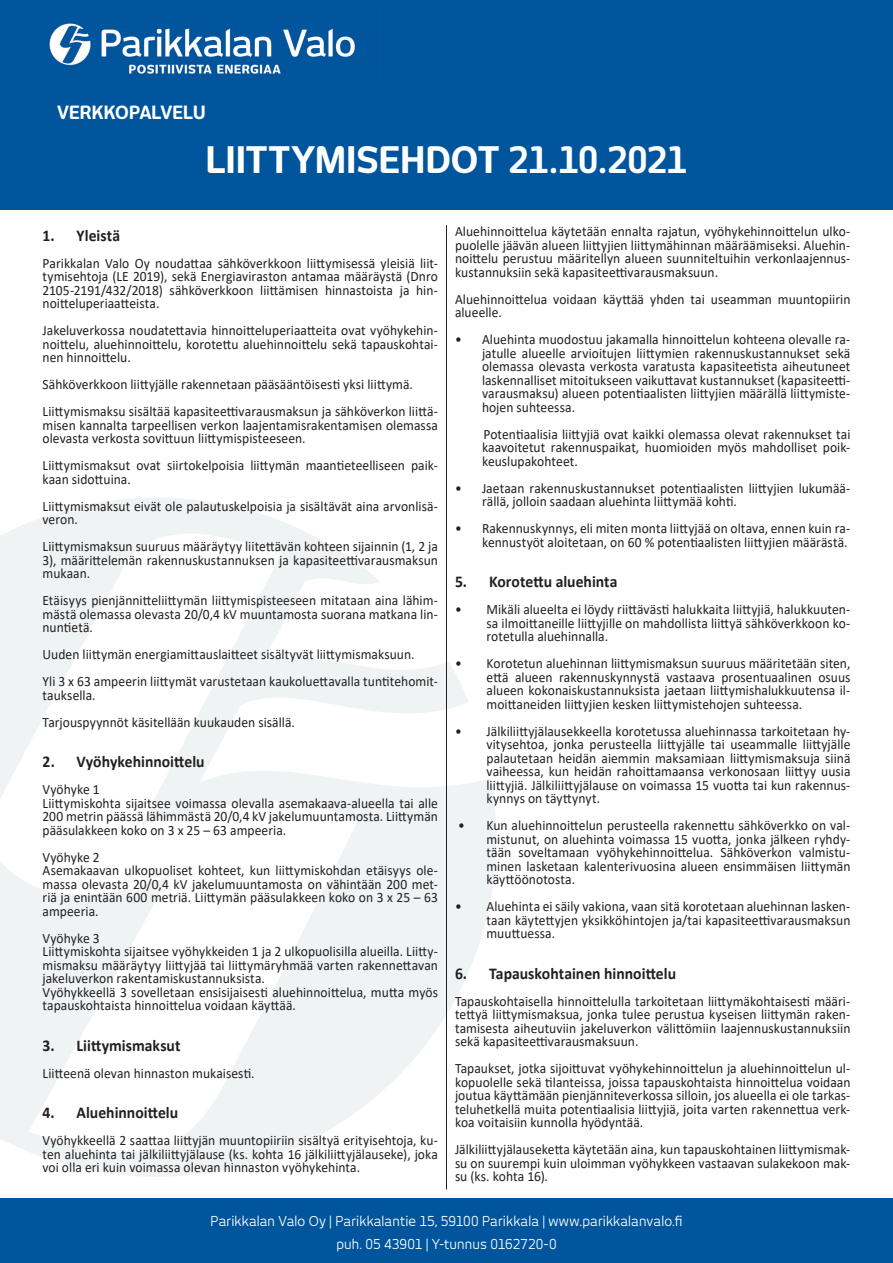
<style>
.page{position:relative;width:893px;height:1263px;background:#fff}
.page>*{position:absolute;margin:0;border:0;box-sizing:border-box;transform-origin:0 0}
.Subtitle{font:700 36px "New June";color:#fff;scale:.95 1}
.Subtitle-2{font:700 18px "New June";color:#fff;scale:.95 1}
.Subtitle-3{font:700 16.5px "Calibri";color:#231f20;scale:.95 1}
.Subtitle-4{font:14.25px/13.5px "Calibri";letter-spacing:.005em;color:#231f20;text-align:justify;scale:.95 1}
.Text{font:13.5px "New June";letter-spacing:.01em;color:#fff;scale:.95 1}
</style>
<div class="page">
<svg style="left:0;top:498px;width:496px;height:679px"></svg>
<hr style="left:446px;top:225px;width:1px;height:964px;background:#231f20">
<div style="left:0;top:0;width:893px;height:209px;background:#01559c"></div>
<div style="left:0;top:1198px;width:893px;height:65px;background:#01559c"></div>
<img style="left:49px;top:23px;width:306px;height:51px">
<p class="Subtitle-2" style="left:57px;top:102px;width:158px">VERKKOPALVELU</p>
<p class="Subtitle" style="left:206px;top:139px;width:508px">LIITTYMISEHDOT 21.10.2021</p>
<p class="Subtitle-3" style="left:43px;top:223px;width:83px">1. Yleistä</p>
<p class="Subtitle-4" style="left:43px;top:256px;width:418px">Parikkalan Valo Oy noudattaa sähköverkkoon liittymisessä yleisiä liit&shy;tymisehtoja (LE 2019), sekä Energiaviraston antamaa määräystä (Dnro 2105-2191/432/2018) sähköverkkoon liittämisen hinnastoista ja hin&shy;noitteluperiaatteista.</p>
<p class="Subtitle-4" style="left:43px;top:323px;width:418px">Jakeluverkossa noudatettavia hinnoitteluperiaatteita ovat vyöhykehin&shy;noittelu, aluehinnoittelu, korotettu aluehinnoittelu sekä tapauskohtai&shy;nen hinnoittelu.</p>
<p class="Subtitle-4" style="left:43px;top:377px;width:391px">Sähköverkkoon liittyjälle rakennetaan pääsääntöisesti yksi liittymä.</p>
<p class="Subtitle-4" style="left:43px;top:404px;width:418px">Liittymismaksu sisältää kapasiteettivarausmaksun ja sähköverkon liittä&shy;misen kannalta tarpeellisen verkon laajentamisrakentamisen olemassa olevasta verkosta sovittuun liittymispisteeseen.</p>
<p class="Subtitle-4" style="left:43px;top:458px;width:418px">Liittymismaksut ovat siirtokelpoisia liittymän maantieteelliseen paik&shy;kaan sidottuina.</p>
<p class="Subtitle-4" style="left:43px;top:499px;width:418px">Liittymismaksut eivät ole palautuskelpoisia ja sisältävät aina arvonlisä&shy;veron.</p>
<p class="Subtitle-4" style="left:43px;top:539px;width:418px">Liittymismaksun suuruus määräytyy liitettävän kohteen sijainnin (1, 2 ja 3), määrittelemän rakennuskustannuksen ja kapasiteettivarausmaksun mukaan.</p>
<p class="Subtitle-4" style="left:43px;top:593px;width:418px">Etäisyys pienjännitteliittymän liittymispisteeseen mitataan aina lähim&shy;mästä olemassa olevasta 20/0,4 kV muuntamosta suorana matkana lin&shy;nuntietä.</p>
<p class="Subtitle-4" style="left:43px;top:647px;width:393px">Uuden liittymän energiamittauslaitteet sisältyvät liittymismaksuun.</p>
<p class="Subtitle-4" style="left:43px;top:674px;width:418px">Yli 3 x 63 ampeerin liittymät varustetaan kaukoluettavalla tuntitehomit&shy;tauksella.</p>
<p class="Subtitle-4" style="left:43px;top:715px;width:267px">Tarjouspyynnöt käsitellään kuukauden sisällä.</p>
<p class="Subtitle-3" style="left:43px;top:750px;width:172px">2. Vyöhykehinnoittelu</p>
<p class="Subtitle-4" style="left:43px;top:782px;width:62px">Vyöhyke 1</p>
<p class="Subtitle-4" style="left:43px;top:796px;width:418px">Liittymiskohta sijaitsee voimassa olevalla asemakaava-alueella tai alle 200 metrin päässä lähimmästä 20/0,4 kV jakelumuuntamosta. Liittymän pääsulakkeen koko on 3 x 25 – 63 ampeeria.</p>
<p class="Subtitle-4" style="left:43px;top:850px;width:62px">Vyöhyke 2</p>
<p class="Subtitle-4" style="left:43px;top:863px;width:418px">Asemakaavan ulkopuoliset kohteet, kun liittymiskohdan etäisyys ole&shy;massa olevasta 20/0,4 kV jakelumuuntamosta on vähintään 200 met&shy;riä ja enintään 600 metriä. Liittymän pääsulakkeen koko on 3 x 25 – 63 ampeeria.</p>
<p class="Subtitle-4" style="left:43px;top:931px;width:62px">Vyöhyke 3</p>
<p class="Subtitle-4" style="left:43px;top:944px;width:418px">Liittymiskohta sijaitsee vyöhykkeiden 1 ja 2 ulkopuolisilla alueilla. Liitty&shy;mismaksu määräytyy liittyjää tai liittymäryhmää varten rakennettavan jakeluverkon rakentamiskustannuksista.</p>
<p class="Subtitle-4" style="left:43px;top:985px;width:418px">Vyöhykkeellä 3 sovelletaan ensisijaisesti aluehinnoittelua, mutta myös tapauskohtaista hinnoittelua voidaan käyttää.</p>
<p class="Subtitle-3" style="left:43px;top:1033px;width:147px">3. Liittymismaksut</p>
<p class="Subtitle-4" style="left:43px;top:1066px;width:225px">Liitteenä olevan hinnaston mukaisesti.</p>
<p class="Subtitle-3" style="left:43px;top:1101px;width:144px">4. Aluehinnoittelu</p>
<p class="Subtitle-4" style="left:43px;top:1133px;width:418px">Vyöhykkeellä 2 saattaa liittyjän muuntopiiriin sisältyä erityisehtoja, ku&shy;ten aluehinta tai jälkiliittyjälause (ks. kohta 16 jälkiliittyjälauseke), joka voi olla eri kuin voimassa olevan hinnaston vyöhykehinta.</p>
<p class="Subtitle-4" style="left:455px;top:224px;width:418px">Aluehinnoittelua käytetään ennalta rajatun, vyöhykehinnoittelun ulko&shy;puolelle jäävän alueen liittyjien liittymähinnan määräämiseksi. Aluehin&shy;noittelu perustuu määritellyn alueen suunniteltuihin verkonlaajennus&shy;kustannuksiin sekä kapasiteettivarausmaksuun.</p>
<p class="Subtitle-4" style="left:455px;top:292px;width:418px">Aluehinnoittelua voidaan käyttää yhden tai useamman muuntopiirin alueelle.</p>
<p class="Subtitle-4" style="left:482px;top:332px;width:389px;text-indent:-27px">• Aluehinta muodostuu jakamalla hinnoittelun kohteena olevalle ra&shy;jatulle alueelle arvioitujen liittymien rakennuskustannukset sekä olemassa olevasta verkosta varatusta kapasiteetista aiheutuneet laskennalliset mitoitukseen vaikuttavat kustannukset (kapasiteetti&shy;varausmaksu) alueen potentiaalisten liittyjien määrällä liittymiste&shy;hojen suhteessa.</p>
<p class="Subtitle-4" style="left:482px;top:427px;width:389px">Potentiaalisia liittyjiä ovat kaikki olemassa olevat rakennukset tai kaavoitetut rakennuspaikat, huomioiden myös mahdolliset poik&shy;keuslupakohteet.</p>
<p class="Subtitle-4" style="left:482px;top:481px;width:389px;text-indent:-27px">• Jaetaan rakennuskustannukset potentiaalisten liittyjien lukumää&shy;rällä, jolloin saadaan aluehinta liittymää kohti.</p>
<p class="Subtitle-4" style="left:455px;top:521px;width:418px;text-align:right">• Rakennuskynnys, eli miten monta liittyjää on oltava, ennen kuin ra&shy;kennustyöt aloitetaan, on 60 % potentiaalisten liittyjien määrästä.</p>
<p class="Subtitle-3" style="left:455px;top:570px;width:173px">5. Korotettu aluehinta</p>
<p class="Subtitle-4" style="left:486px;top:602px;width:385px;text-indent:-32px">• Mikäli alueelta ei löydy riittävästi halukkaita liittyjiä, halukkuuten&shy;sa ilmoittaneille liittyjille on mahdollista liittyä sähköverkkoon ko&shy;rotetulla aluehinnalla.</p>
<p class="Subtitle-4" style="left:486px;top:656px;width:385px;text-indent:-32px">• Korotetun aluehinnan liittymismaksun suuruus määritetään siten, että alueen rakennuskynnystä vastaava prosentuaalinen osuus alueen kokonaiskustannuksista jaetaan liittymishalukkuutensa il&shy;moittaneiden liittyjien kesken liittymistehojen suhteessa.</p>
<p class="Subtitle-4" style="left:486px;top:724px;width:385px;text-indent:-32px">• Jälkiliittyjälausekkeella korotetussa aluehinnassa tarkoitetaan hy&shy;vitysehtoa, jonka perusteella liittyjälle tai useammalle liittyjälle palautetaan heidän aiemmin maksamiaan liittymismaksuja siinä vaiheessa, kun heidän rahoittamaansa verkonosaan liittyy uusia liittyjiä. Jälkiliittyjälause on voimassa 15 vuotta tai kun rakennus&shy;kynnys on täyttynyt.</p>
<p class="Subtitle-4" style="left:486px;top:818px;width:385px;text-indent:-28px">• Kun aluehinnoittelun perusteella rakennettu sähköverkko on val&shy;mistunut, on aluehinta voimassa 15 vuotta, jonka jälkeen ryhdy&shy;tään soveltamaan vyöhykehinnoittelua. Sähköverkon valmistu&shy;minen lasketaan kalenterivuosina alueen ensimmäisen liittymän käyttöönotosta.</p>
<p class="Subtitle-4" style="left:486px;top:899px;width:385px;text-indent:-32px">• Aluehinta ei säily vakiona, vaan sitä korotetaan aluehinnan lasken&shy;taan käytettyjen yksikköhintojen ja/tai kapasiteettivarausmaksun muuttuessa.</p>
<p class="Subtitle-3" style="left:455px;top:961px;width:234px">6. Tapauskohtainen hinnoittelu</p>
<p class="Subtitle-4" style="left:455px;top:994px;width:418px">Tapauskohtaisella hinnoittelulla tarkoitetaan liittymäkohtaisesti määri&shy;tettyä liittymismaksua, jonka tulee perustua kyseisen liittymän raken&shy;tamisesta aiheutuviin jakeluverkon välittömiin laajennuskustannuksiin sekä kapasiteettivarausmaksuun.</p>
<p class="Subtitle-4" style="left:455px;top:1061px;width:418px">Tapaukset, jotka sijoittuvat vyöhykehinnoittelun ja aluehinnoittelun ul&shy;kopuolelle sekä tilanteissa, joissa tapauskohtaista hinnoittelua voidaan joutua käyttämään pienjänniteverkossa silloin, jos alueella ei ole tarkas&shy;teluhetkellä muita potentiaalisia liittyjiä, joita varten rakennettua verk&shy;koa voitaisiin kunnolla hyödyntää.</p>
<p class="Subtitle-4" style="left:455px;top:1142px;width:418px">Jälkiliittyjälauseketta käytetään aina, kun tapauskohtainen liittymismak&shy;su on suurempi kuin uloimman vyöhykkeen vastaavan sulakekoon mak&shy;su (ks. kohta 16).</p>
<p class="Text" style="left:211px;top:1213px;width:498px">Parikkalan Valo Oy | Parikkalantie 15, 59100 Parikkala | www.parikkalanvalo.fi</p>
<p class="Text" style="left:336px;top:1236px;width:233px">puh. 05 43901 | Y-tunnus 0162720-0</p>
</div>
